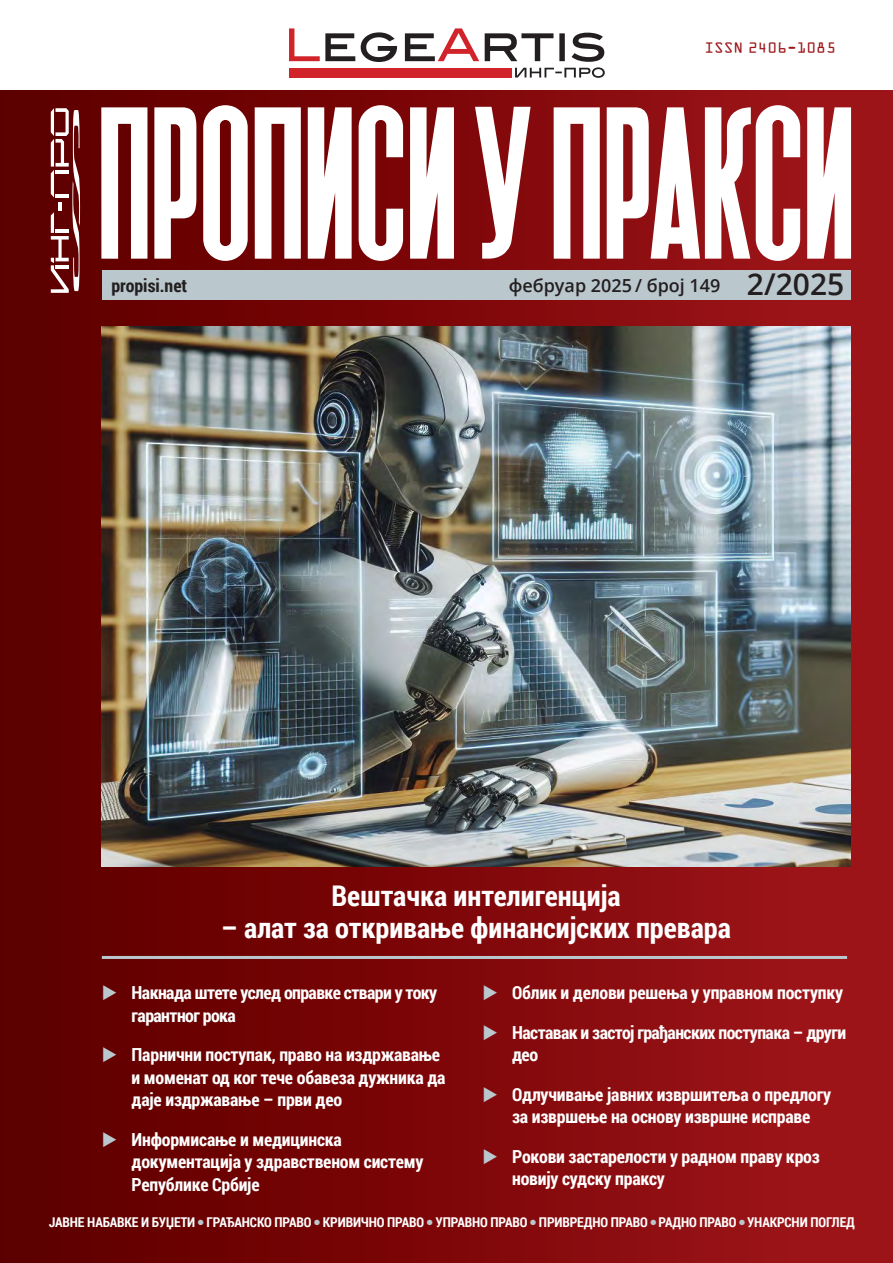
<style>
.page{position:relative;width:893px;height:1263px;background:#fff}
.page>*{position:absolute;margin:0;border:0;box-sizing:border-box;transform-origin:0 0}
.t1{font:201px "Heathergreen";letter-spacing:.01em;color:#fff}
.t2{font:700 28.5px "Roboto Condensed";color:#fff}
.t3{font:700 18px/22.5px "Roboto Condensed";letter-spacing:-.01em;color:#fff}
.t4{font:700 18px/22.5px "Roboto Condensed";letter-spacing:-.03em;color:#fff}
.t5{font:600 18px "Open Sans";color:#231f20}
.t6{font:700 18px "Roboto Condensed";color:#231f20}
.t7{font:15.75px "OCR Aby BT";color:#9c1418}
.t8{font:700 13.5px "Roboto Condensed";letter-spacing:-.01em;color:#fff}
.s1{font-size:30px}
.s2{color:#bac7cd}
</style>
<div class="page">
<div style="left:0;top:90px;width:893px;height:1173px;background:linear-gradient(to right,#5b0000,#a1161a)"></div>
<div style="left:102px;top:270px;width:748px;height:29px;background:#bac7cd"></div>
<svg style="left:289px;top:28px;width:190px;height:34px"></svg>
<div style="left:289px;top:68px;width:222px;height:9px;background:#d1232a"></div>
<svg style="left:485px;top:33px;width:120px;height:45px"></svg>
<img style="left:102px;top:326px;width:748px;height:540px">
<svg style="left:51px;top:108px;width:29px;height:185px"></svg>
<hr style="left:102px;top:956px;width:745px;height:3px;background:#bac7cd">
<p class="t7" style="left:704px;top:38px;width:133px">ISSN 2406-1085</p>
<h1 class="t1" style="left:99px;top:21px;width:756px">ПРОПИСИ У ПРАКСИ</h1>
<p class="t6" style="left:111px;top:273px;width:77px">propisi.net</p>
<p class="t5" style="left:509px;top:273px;width:337px">фебруар 2025 / број 149 <span class="s1">2/2025</span></p>
<h2 class="t2" style="left:331px;top:876px;width:291px">Вештачка интелигенција</h2>
<h2 class="t2" style="left:221px;top:908px;width:511px">– алат за откривање финансијских превара</h2>
<p class="t4" style="left:132px;top:981px;width:307px;text-indent:-30px"><span class="s2">◆</span> Накнада штете услед оправке ствари у току гарантног рока</p>
<p class="t3" style="left:132px;top:1043px;width:315px;text-indent:-30px"><span class="s2">◆</span> Парнични поступак, право на издржавање и моменат од ког тече обавеза дужника да даје издржавање – први део</p>
<p class="t3" style="left:132px;top:1127px;width:293px;text-indent:-30px"><span class="s2">◆</span> Информисање и медицинска документација у здравственом систему<br>Републике Србије</p>
<p class="t3" style="left:482px;top:981px;width:362px"><span class="s2">◆</span> Облик и делови решења у управном поступку</p>
<p class="t4" style="left:512px;top:1020px;width:335px;text-indent:-30px"><span class="s2">◆</span> Наставак и застој грађанских поступака – други део</p>
<p class="t3" style="left:482px;top:1082px;width:350px;text-align:center"><span class="s2">◆</span> Одлучивање јавних извршитеља о предлогу за извршење на основу извршне исправе</p>
<p class="t3" style="left:512px;top:1144px;width:309px;text-indent:-30px"><span class="s2">◆</span> Рокови застарелости у радном праву кроз новију судску праксу</p>
<p class="t8" style="left:49px;top:1213px;width:808px">ЈАВНЕ НАБАВКЕ И БУЏЕТИ <sup>●</sup> ГРАЂАНСКО ПРАВО <sup>●</sup> КРИВИЧНО ПРАВО <sup>●</sup> УПРАВНО ПРАВО <sup>●</sup> ПРИВРЕДНО ПРАВО <sup>●</sup> РАДНО ПРАВО <sup>●</sup> УНАКРСНИ ПОГЛЕД</p>
</div>
